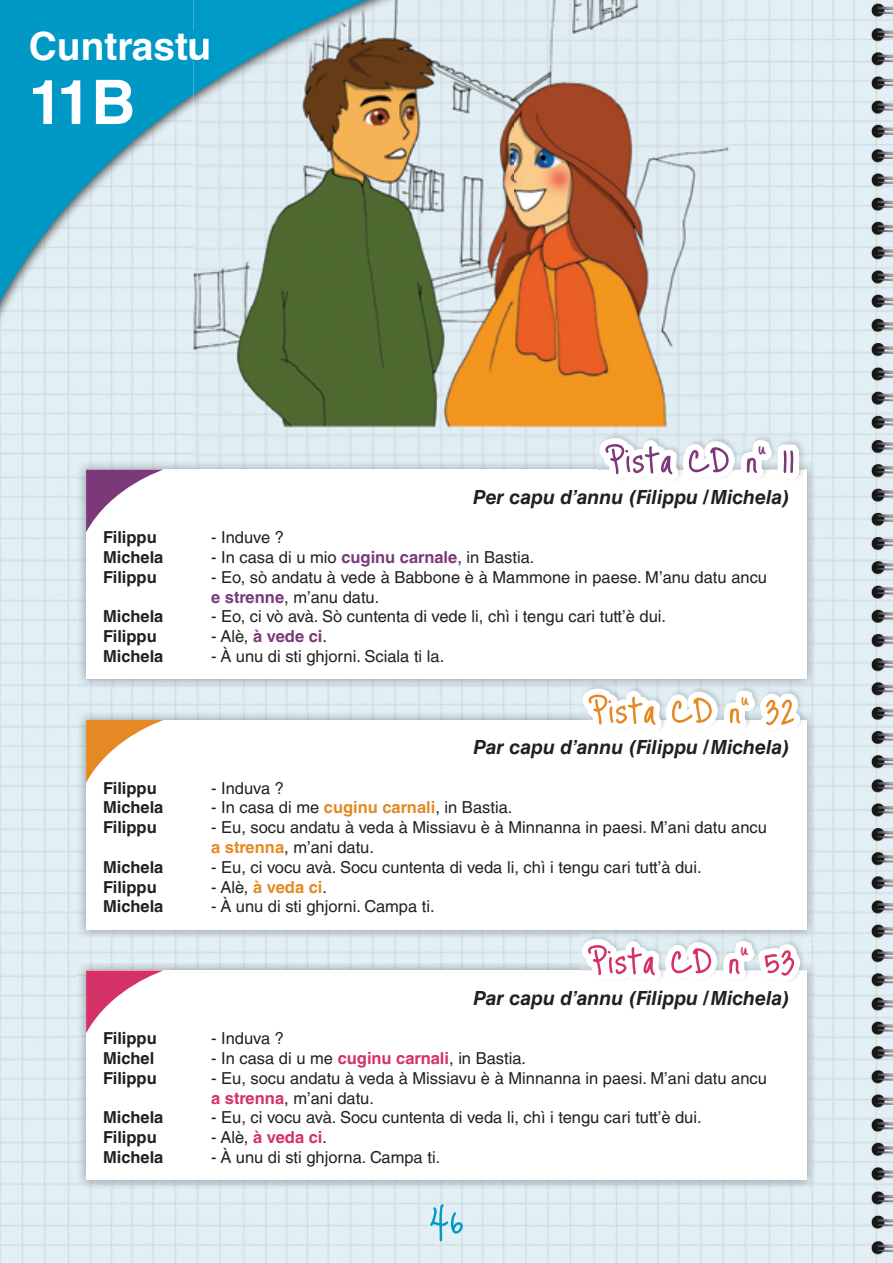
<style>
.page{position:relative;width:893px;height:1263px;background:#fff}
.page>*{position:absolute;margin:0;border:0;box-sizing:border-box;transform-origin:0 0}
.t1{font:700 61.5px "Helvetica LT Std";color:#fff}
.t2{font:54.9px "Just Me Again Down Here";color:#d43266}
.t3{font:54.9px "Just Me Again Down Here";color:#e48923}
.t4{font:54.9px "Just Me Again Down Here";color:#7b3979}
.t5{font:52.5px "Just Me Again Down Here";color:#0099c6}
.t6{font:700 39px "Helvetica LT Std";color:#fff}
.t7{font:italic 700 19.5px "Helvetica LT Std";color:#231f20}
.t8{font:16.5px/19.8px "Helvetica LT Std";color:#231f20}
.t9{font:700 16.5px "Helvetica LT Std";color:#231f20}
.t10{font:700 16.5px "Helvetica LT Std";color:#d43266}
.t11{font:700 16.5px "Helvetica LT Std";color:#e48923}
.t12{font:700 16.5px "Helvetica LT Std";color:#7b3979}
.s1{font-weight:700;color:#7b3979}
.s2{font-weight:400;color:#231f20}
.s3{font-weight:700;color:#e48923}
.s4{font-weight:700;color:#d43266}
</style>
<div class="page">
<img style="left:0;top:0;width:893px;height:1263px">
<img style="left:194px;top:0;width:534px;height:461px">
<img style="left:194px;top:31px;width:15px;height:29px">
<img style="left:77px;top:961px;width:504px;height:46px">
<img style="left:764px;top:961px;width:52px;height:228px">
<img style="left:77px;top:1007px;width:52px;height:182px">
<img style="left:129px;top:1180px;width:635px;height:9px">
<div style="left:86px;top:970px;width:721px;height:210px;background:#fff"></div>
<svg style="left:582px;top:938px;width:224px;height:44px"></svg>
<svg style="left:86px;top:970px;width:78px;height:63px"></svg>
<img style="left:77px;top:711px;width:500px;height:45px">
<img style="left:764px;top:711px;width:52px;height:227px">
<img style="left:77px;top:756px;width:52px;height:182px">
<img style="left:129px;top:929px;width:635px;height:9px">
<div style="left:86px;top:720px;width:721px;height:209px;background:#fff"></div>
<svg style="left:86px;top:720px;width:78px;height:63px"></svg>
<svg style="left:577px;top:688px;width:229px;height:42px"></svg>
<img style="left:77px;top:461px;width:117px;height:44px">
<img style="left:764px;top:461px;width:52px;height:227px">
<img style="left:77px;top:505px;width:52px;height:183px">
<img style="left:129px;top:679px;width:635px;height:9px">
<img style="left:194px;top:461px;width:399px;height:8px">
<div style="left:86px;top:469px;width:721px;height:210px;background:#fff"></div>
<svg style="left:86px;top:469px;width:78px;height:63px"></svg>
<svg style="left:593px;top:424px;width:212px;height:56px"></svg>
<h3 class="t6" style="left:29px;top:22px;width:184px">Cuntrastu</h3>
<h1 class="t1" style="left:29px;top:65px;width:108px">11B</h1>
<h2 class="t4" style="left:606px;top:432px;width:191px">Pista CD n<sup>u</sup> 11</h2>
<p class="t7" style="left:473px;top:485px;width:318px">Per capu d’annu (Filippu / Michela)</p>
<p class="t9" style="left:103px;top:527px;width:55px">Filippu</p>
<p class="t8" style="left:211px;top:527px;width:74px">- Induve ?</p>
<p class="t9" style="left:103px;top:547px;width:62px">Michela</p>
<p class="t8" style="left:211px;top:547px;width:325px">- In casa di u mio <span class="s1">cuginu carnale</span>, in Bastia.</p>
<p class="t9" style="left:103px;top:567px;width:55px">Filippu</p>
<p class="t8" style="left:211px;top:567px;width:557px">- Eo, sò andatu à vede à Babbone è à Mammone in paese. M’anu datu ancu <span class="s1">e strenne</span>, m’anu datu.</p>
<p class="t9" style="left:103px;top:606px;width:62px">Michela</p>
<p class="t8" style="left:211px;top:607px;width:457px">- Eo, ci vò avà. Sò cuntenta di vede li, chì i tengu cari tutt’è dui.</p>
<p class="t9" style="left:103px;top:626px;width:55px">Filippu</p>
<p class="t12" style="left:211px;top:626px;width:117px"><span class="s2">- Alè,</span> à vede ci<span class="s2">.</span></p>
<p class="t9" style="left:103px;top:646px;width:62px">Michela</p>
<p class="t8" style="left:211px;top:646px;width:235px">- À unu di sti ghjorni. Sciala ti la.</p>
<h2 class="t3" style="left:589px;top:682px;width:208px">Pista CD n<sup>u</sup> 32</h2>
<p class="t7" style="left:473px;top:735px;width:318px">Par capu d’annu (Filippu / Michela)</p>
<p class="t9" style="left:103px;top:778px;width:55px">Filippu</p>
<p class="t8" style="left:211px;top:778px;width:74px">- Induva ?</p>
<p class="t9" style="left:103px;top:797px;width:62px">Michela</p>
<p class="t8" style="left:211px;top:798px;width:303px">- In casa di me <span class="s3">cuginu carnali</span>, in Bastia.</p>
<p class="t9" style="left:103px;top:817px;width:55px">Filippu</p>
<p class="t8" style="left:211px;top:817px;width:557px">- Eu, socu andatu à veda à Missiavu è à Minnanna in paesi. M’ani datu ancu <span class="s3">a strenna</span>, m’ani datu.</p>
<p class="t9" style="left:103px;top:857px;width:62px">Michela</p>
<p class="t8" style="left:211px;top:857px;width:492px">- Eu, ci vocu avà. Socu cuntenta di veda li, chì i tengu cari tutt’à dui.</p>
<p class="t9" style="left:103px;top:877px;width:55px">Filippu</p>
<p class="t11" style="left:211px;top:877px;width:117px"><span class="s2">- Alè,</span> à veda ci<span class="s2">.</span></p>
<p class="t9" style="left:103px;top:896px;width:62px">Michela</p>
<p class="t8" style="left:211px;top:897px;width:225px">- À unu di sti ghjorni. Campa ti.</p>
<h2 class="t2" style="left:588px;top:933px;width:209px">Pista CD n<sup>u</sup> 53</h2>
<p class="t7" style="left:473px;top:986px;width:318px">Par capu d’annu (Filippu / Michela)</p>
<p class="t9" style="left:103px;top:1028px;width:55px">Filippu</p>
<p class="t8" style="left:211px;top:1028px;width:74px">- Induva ?</p>
<p class="t9" style="left:103px;top:1048px;width:53px">Michel</p>
<p class="t8" style="left:211px;top:1048px;width:317px">- In casa di u me <span class="s4">cuginu carnali</span>, in Bastia.</p>
<p class="t9" style="left:103px;top:1068px;width:55px">Filippu</p>
<p class="t8" style="left:211px;top:1068px;width:557px">- Eu, socu andatu à veda à Missiavu è à Minnanna in paesi. M’ani datu ancu <span class="s4">a strenna</span>, m’ani datu.</p>
<p class="t9" style="left:103px;top:1107px;width:62px">Michela</p>
<p class="t8" style="left:211px;top:1107px;width:492px">- Eu, ci vocu avà. Socu cuntenta di veda li, chì i tengu cari tutt’è dui.</p>
<p class="t9" style="left:103px;top:1127px;width:55px">Filippu</p>
<p class="t10" style="left:211px;top:1127px;width:117px"><span class="s2">- Alè,</span> à veda ci<span class="s2">.</span></p>
<p class="t9" style="left:103px;top:1147px;width:62px">Michela</p>
<p class="t8" style="left:211px;top:1147px;width:231px">- À unu di sti ghjorna. Campa ti.</p>
<h3 class="t5" style="left:429px;top:1193px;width:37px">46</h3>
</div>
